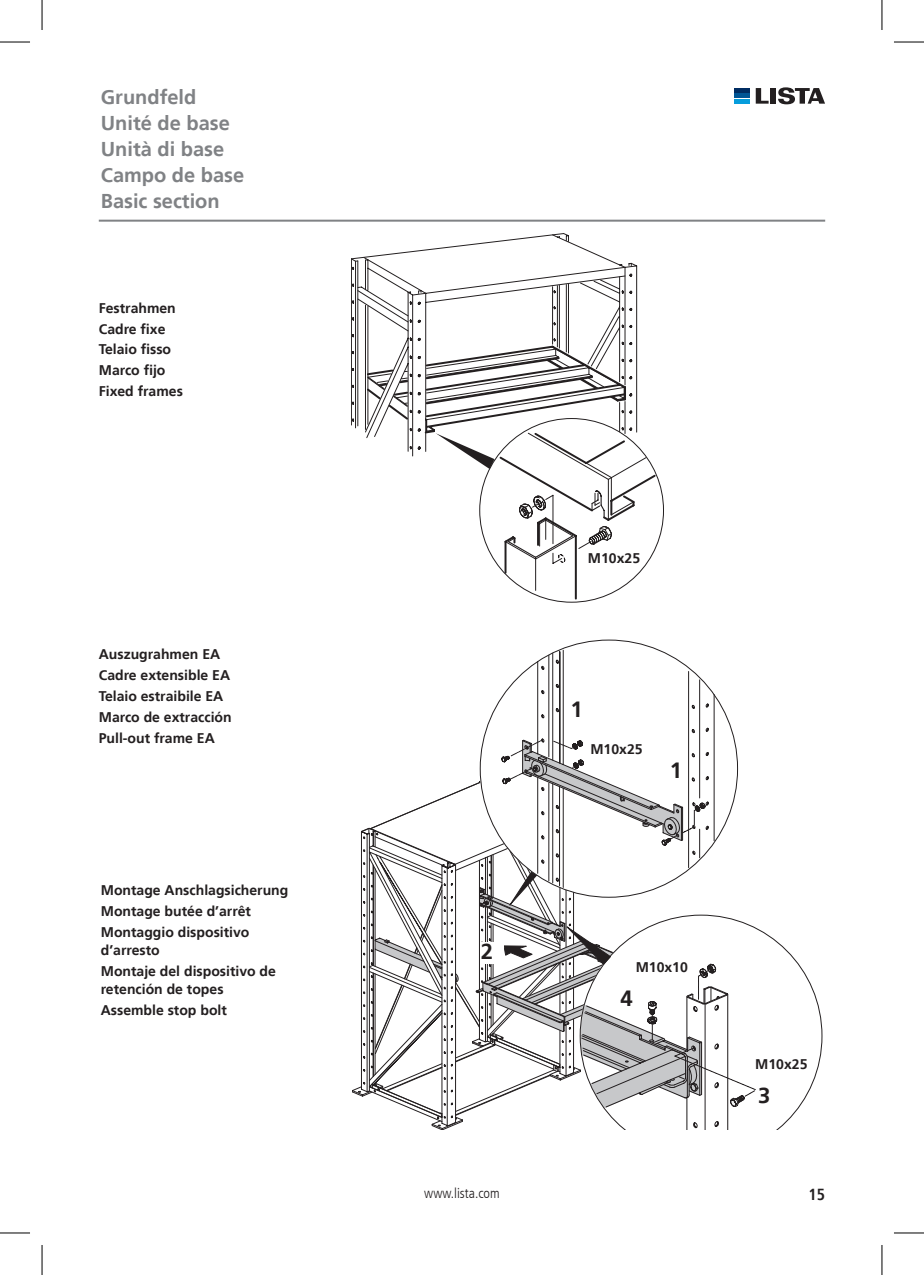
<style>
.page{position:relative;width:924px;height:1275px;background:#fff}
.page>*{position:absolute;margin:0;border:0;box-sizing:border-box;transform-origin:0 0}
._42_Pos_-Nummer-SCHW{font:700 22px "Frutiger LT";color:#231f20}
._20_Seitentitel_oben{font:700 20px "Frutiger LT";color:#808285}
.t1{font:700 condensed 16px "Frutiger LT";color:#231f20}
._30_Titel_linke_Kolo{font:700 14px/18px "Frutiger LT";color:#231f20}
._48_Schrauben{font:700 14px "Frutiger LT";color:#231f20}
.t2{font:300 condensed 14px "Frutiger LT";color:#231f20}
</style>
<div class="page">
<hr style="left:99px;top:220px;width:725px;height:2px;background:#808285">
<hr style="left:734px;top:88px;width:15px;height:4px;background:#002c62">
<hr style="left:734px;top:94px;width:15px;height:4px;background:#005595">
<div style="left:734px;top:99px;width:15px;height:5px;background:#069ddc"></div>
<svg style="left:755px;top:88px;width:13px;height:16px"></svg>
<div style="left:769px;top:88px;width:6px;height:16px;background:#231f20"></div>
<svg style="left:778px;top:87px;width:46px;height:17px"></svg>
<svg style="left:351px;top:233px;width:286px;height:196px"></svg>
<svg style="left:365px;top:344px;width:292px;height:256px"></svg>
<svg style="left:755px;top:927px;width:66px;height:202px"></svg>
<svg style="left:352px;top:649px;width:403px;height:480px"></svg>
<div style="left:481px;top:942px;width:22px;height:21px;background:#fff"></div>
<hr style="left:0;top:42px;width:30px;height:1px;background:#000">
<hr style="left:893px;top:42px;width:30px;height:1px;background:#000">
<hr style="left:0;top:1232px;width:30px;height:1px;background:#000">
<hr style="left:893px;top:1232px;width:30px;height:1px;background:#000">
<hr style="left:42px;top:0;width:1px;height:30px;background:#000">
<hr style="left:42px;top:1245px;width:1px;height:30px;background:#000">
<hr style="left:881px;top:0;width:1px;height:30px;background:#000">
<hr style="left:881px;top:1245px;width:1px;height:30px;background:#000">
<p class="_20_Seitentitel_oben" style="left:101px;top:86px;width:97px">Grundfeld</p>
<p class="_20_Seitentitel_oben" style="left:101px;top:112px;width:130px">Unité de base</p>
<p class="_20_Seitentitel_oben" style="left:101px;top:138px;width:125px">Unità di base</p>
<p class="_20_Seitentitel_oben" style="left:101px;top:164px;width:145px">Campo de base</p>
<p class="_20_Seitentitel_oben" style="left:101px;top:190px;width:120px">Basic section</p>
<p class="_30_Titel_linke_Kolo" style="left:99px;top:299px;width:79px">Festrahmen</p>
<p class="_30_Titel_linke_Kolo" style="left:99px;top:320px;width:68px">Cadre fixe</p>
<p class="_30_Titel_linke_Kolo" style="left:99px;top:340px;width:74px">Telaio fisso</p>
<p class="_30_Titel_linke_Kolo" style="left:99px;top:361px;width:68px">Marco fijo</p>
<p class="_30_Titel_linke_Kolo" style="left:99px;top:382px;width:86px">Fixed frames</p>
<p class="_30_Titel_linke_Kolo" style="left:99px;top:645px;width:123px">Auszugrahmen EA</p>
<p class="_30_Titel_linke_Kolo" style="left:99px;top:666px;width:133px">Cadre extensible EA</p>
<p class="_30_Titel_linke_Kolo" style="left:99px;top:687px;width:126px">Telaio estraibile EA</p>
<p class="_30_Titel_linke_Kolo" style="left:99px;top:708px;width:134px">Marco de extracción</p>
<p class="_30_Titel_linke_Kolo" style="left:99px;top:729px;width:117px">Pull-out frame EA</p>
<p class="_30_Titel_linke_Kolo" style="left:101px;top:881px;width:189px">Montage Anschlagsicherung</p>
<p class="_30_Titel_linke_Kolo" style="left:101px;top:902px;width:152px">Montage butée d’arrêt</p>
<p class="_30_Titel_linke_Kolo" style="left:101px;top:923px;width:150px">Montaggio dispositivo d’arresto</p>
<p class="_30_Titel_linke_Kolo" style="left:101px;top:962px;width:177px">Montaje del dispositivo de retención de topes</p>
<p class="_30_Titel_linke_Kolo" style="left:101px;top:1000px;width:128px">Assemble stop bolt</p>
<p class="_42_Pos_-Nummer-SCHW" style="left:481px;top:938px;width:14px">2</p>
<p class="_48_Schrauben" style="left:587px;top:550px;width:54px">M10x25</p>
<p class="_42_Pos_-Nummer-SCHW" style="left:570px;top:696px;width:14px">1</p>
<p class="_48_Schrauben" style="left:590px;top:741px;width:54px">M10x25</p>
<p class="_42_Pos_-Nummer-SCHW" style="left:669px;top:757px;width:14px">1</p>
<p class="_48_Schrauben" style="left:635px;top:959px;width:54px">M10x10</p>
<p class="_42_Pos_-Nummer-SCHW" style="left:620px;top:986px;width:14px">4</p>
<p class="_48_Schrauben" style="left:755px;top:1056px;width:54px">M10x25</p>
<p class="_42_Pos_-Nummer-SCHW" style="left:757px;top:1082px;width:14px">3</p>
<p class="t2" style="left:424px;top:1185px;width:77px">www.lista.com</p>
<p class="t1" style="left:808px;top:1184px;width:18px">15</p>
</div>
